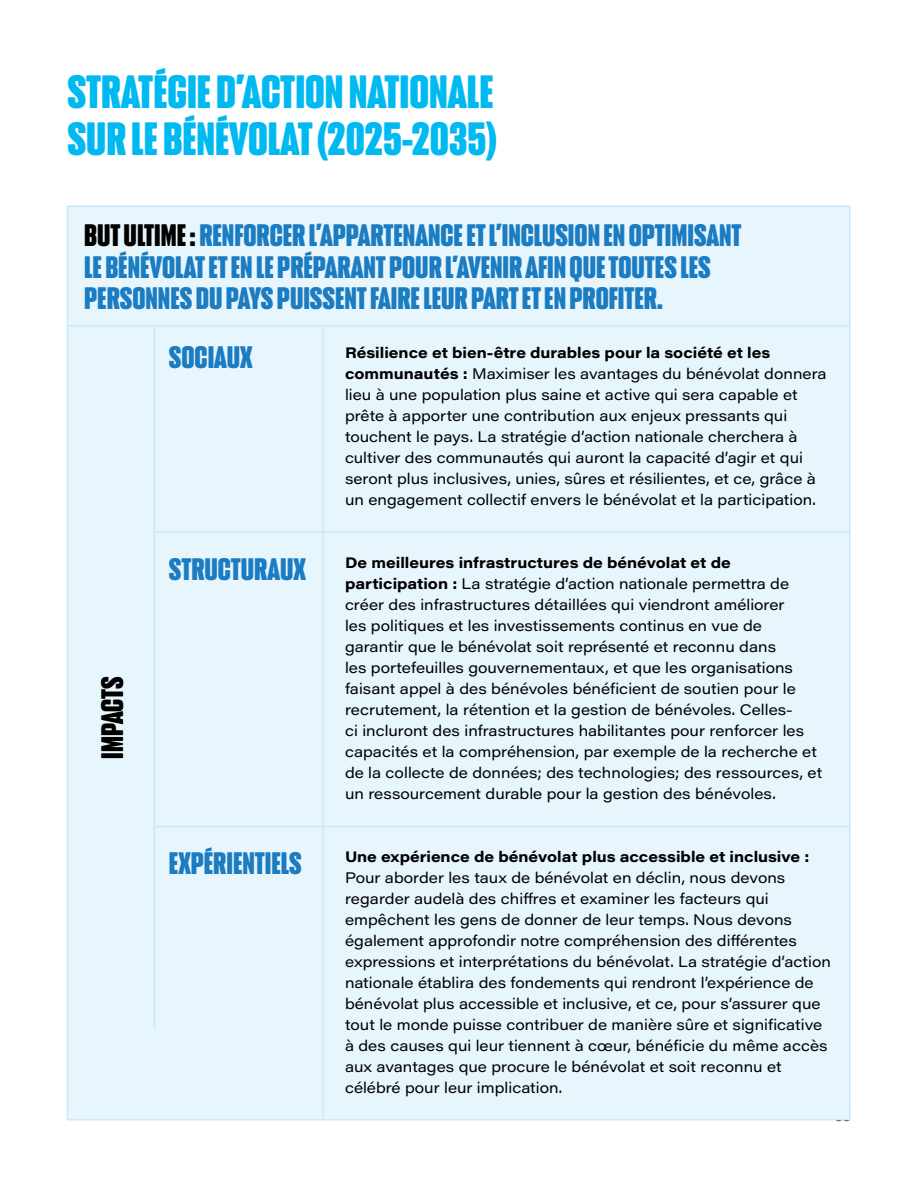
<style>
.page{position:relative;width:918px;height:1188px;background:#fff}
.page>*{position:absolute;margin:0;border:0;box-sizing:border-box;transform-origin:0 0}
.t1{font:900 45px/46.5px "Anguita Sans";color:#00b9f1}
.t2{font:900 30px/31.5px "Anguita Sans";color:#1c7cc1}
.t3{font:900 30px "Anguita Sans";letter-spacing:-.005em;color:#000}
.t4{font:900 18px "Anguita Sans";color:#000}
.t5{font:15px/21px "Acumin Pro Wide";color:#000}
.t6{font:700 15px "Acumin Pro Wide";color:#000}
.s1{color:#000}
.s2{font-weight:700}
</style>
<div class="page">
<div style="left:67px;top:206px;width:783px;height:914px;background:#e7f6fd;border:2px solid #c7eafb"></div>
<hr style="left:322px;top:325px;width:2px;height:795px;background:#c7eafb">
<hr style="left:154px;top:325px;width:1px;height:705px;background:#c7eafb">
<hr style="left:67px;top:325px;width:783px;height:2px;background:#c7eafb">
<hr style="left:154px;top:531px;width:696px;height:2px;background:#c7eafb">
<hr style="left:154px;top:826px;width:696px;height:1px;background:#c7eafb">
<h1 class="t1" style="left:68px;top:69px;width:431px">STRATÉGIE D’ACTION NATIONALE<br>SUR LE BÉNÉVOLAT (2025-2035)</h1>
<h2 class="t2" style="left:84px;top:219px;width:659px"><span class="s1">BUT ULTIME :</span> RENFORCER L’APPARTENANCE ET L’INCLUSION EN OPTIMISANT<br>LE BÉNÉVOLAT ET EN LE PRÉPARANT POUR L’AVENIR AFIN QUE TOUTES LES<br>PERSONNES DU PAYS PUISSENT FAIRE LEUR PART ET EN PROFITER.</h2>
<h2 class="t2" style="left:169px;top:341px;width:85px">SOCIAUX</h2>
<p class="t5" style="left:345px;top:341px;width:483px"><span class="s2">Résilience et bien-être durables pour la société et les communautés :</span> Maximiser les avantages du bénévolat donnera lieu à une population plus saine et active qui sera capable et prête à apporter une contribution aux enjeux pressants qui touchent le pays. La stratégie d’action nationale cherchera à cultiver des communautés qui auront la capacité d’agir et qui seront plus inclusives, unies, sûres et résilientes, et ce, grâce à un engagement collectif envers le bénévolat et la participation.</p>
<h2 class="t3" style="left:96px;top:759px;width:84px;rotate:-90deg">IMPACTS</h2>
<h2 class="t2" style="left:169px;top:553px;width:138px">STRUCTURAUX</h2>
<h2 class="t2" style="left:169px;top:848px;width:134px">EXPÉRIENTIELS</h2>
<p class="t5" style="left:345px;top:551px;width:479px"><span class="s2">De meilleures infrastructures de bénévolat et de participation :</span> La stratégie d’action nationale permettra de créer des infrastructures détaillées qui viendront améliorer<br>les politiques et les investissements continus en vue de garantir que le bénévolat soit représenté et reconnu dans<br>les portefeuilles gouvernementaux, et que les organisations faisant appel à des bénévoles bénéficient de soutien pour le recrutement, la rétention et la gestion de bénévoles. Celles-<br>ci incluront des infrastructures habilitantes pour renforcer les capacités et la compréhension, par exemple de la recherche et de la collecte de données; des technologies; des ressources, et un ressourcement durable pour la gestion des bénévoles.</p>
<p class="t6" style="left:345px;top:846px;width:466px">Une expérience de bénévolat plus accessible et inclusive :</p>
<p class="t5" style="left:345px;top:866px;width:487px">Pour aborder les taux de bénévolat en déclin, nous devons regarder audelà des chiffres et examiner les facteurs qui empêchent les gens de donner de leur temps. Nous devons également approfondir notre compréhension des différentes expressions et interprétations du bénévolat. La stratégie d’action nationale établira des fondements qui rendront l’expérience de bénévolat plus accessible et inclusive, et ce, pour s’assurer que tout le monde puisse contribuer de manière sûre et significative à des causes qui leur tiennent à cœur, bénéficie du même accès aux avantages que procure le bénévolat et soit reconnu et célébré pour leur implication.</p>
<p class="t4" style="left:835px;top:1104px;width:17px">53</p>
</div>
